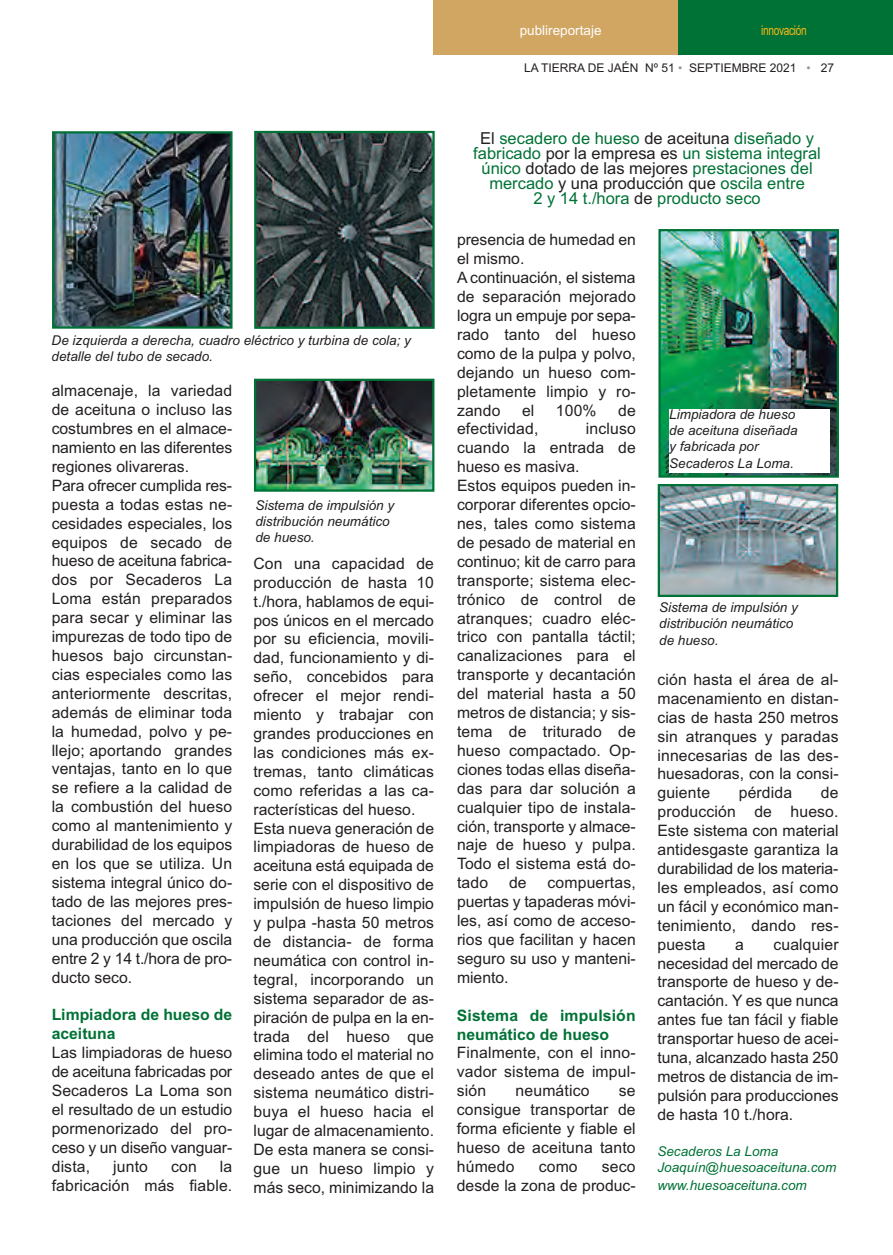
<style>
.page{position:relative;width:893px;height:1255px;background:#fff}
.page>*{position:absolute;margin:0;border:0;box-sizing:border-box;transform-origin:0 0}
.t1{font:16.5px/15px "Arial";color:#007236;text-align:center}
.t2{font:15.75px/18.9px "Arial";letter-spacing:.01em;color:#231f20;text-align:justify}
.t3{font:700 15.75px/18.9px "Arial";color:#007236}
.t4{font:italic 13.5px/16.2px "Arial";color:#231f20}
.t5{font:italic 13.5px/16.2px "Arial";color:#007236}
.t6{font:13.5px "Arial";color:#fff}
.t7{font:13.5px "Arial";letter-spacing:-.03em;color:#fcb814;scale:.75 1}
.t8{font:12px "Arial";color:#231f20}
.s1{color:#939598}
.s2{color:#231f20}
</style>
<div class="page">
<div style="left:673px;top:0;width:220px;height:54px;background:#007236"></div>
<div style="left:433px;top:0;width:245px;height:54px;background:#d1a662"></div>
<img style="left:55px;top:134px;width:175px;height:192px">
<div style="left:52px;top:131px;width:181px;height:198px;border:2px solid #007236"></div>
<img style="left:257px;top:134px;width:175px;height:192px">
<div style="left:254px;top:131px;width:181px;height:198px;border:2px solid #007236"></div>
<img style="left:661px;top:232px;width:175px;height:242px">
<div style="left:658px;top:229px;width:181px;height:248px;border:2px solid #007236"></div>
<img style="left:661px;top:487px;width:174px;height:107px">
<div style="left:658px;top:484px;width:180px;height:113px;border:2px solid #007236"></div>
<div style="left:669px;top:409px;width:161px;height:64px;background:#fff"></div>
<img style="left:257px;top:382px;width:174px;height:106px">
<div style="left:254px;top:379px;width:180px;height:112px;border:2px solid #007236"></div>
<p class="t6" style="left:520px;top:22px;width:83px">publireportaje</p>
<p class="t7" style="left:761px;top:22px;width:62px">innovación</p>
<p class="t8" style="left:524px;top:61px;width:312px">LA TIERRA DE JAÉN Nº 51 <span class="s1">•</span> SEPTIEMBRE 2021 <span class="s1">•</span> 27</p>
<p class="t4" style="left:52px;top:332px;width:361px">De izquierda a derecha, cuadro eléctrico y turbina de cola; y detalle del tubo de secado.</p>
<p class="t2" style="left:52px;top:381px;width:182px;text-align:left">almacenaje, la variedad de aceituna o incluso las costumbres en el almace&shy;namiento en las diferentes regiones olivareras.<br>Para ofrecer cumplida res&shy;puesta a todas estas ne&shy;cesidades especiales, los equipos de secado de hueso de aceituna fabrica&shy;dos por Secaderos La<br>Loma están preparados para secar y eliminar las impurezas de todo tipo de huesos bajo circunstan&shy;cias especiales como las anteriormente descritas, además de eliminar toda la humedad, polvo y pe&shy;llejo; aportando grandes ventajas, tanto en lo que se refiere a la calidad de la combustión del hueso como al mantenimiento y durabilidad de los equipos en los que se utiliza. Un sistema integral único do&shy;tado de las mejores pres&shy;taciones del mercado y una producción que oscila entre 2 y 14 t./hora de pro&shy;ducto seco.</p>
<p class="t3" style="left:52px;top:1005px;width:182px">Limpiadora de hueso de aceituna</p>
<p class="t2" style="left:52px;top:1043px;width:182px">Las limpiadoras de hueso de aceituna fabricadas por Secaderos La Loma son el resultado de un estudio pormenorizado del pro&shy;ceso y un diseño vanguar&shy;dista,</p>
<p class="t2" style="left:52px;top:1156px;width:182px;text-align:right">la<br>fabricación más fiable.</p>
<p class="t2" style="left:113px;top:1156px;width:36px">junto</p>
<p class="t2" style="left:171px;top:1156px;width:27px">con</p>
<p class="t4" style="left:255px;top:497px;width:140px">Sistema de impulsión y distribución neumático de hueso.</p>
<p class="t2" style="left:253px;top:554px;width:182px;text-align:left">Con una capacidad de producción de hasta 10 t./hora, hablamos de equi&shy;pos únicos en el mercado por su eficiencia, movili&shy;dad, funcionamiento y di&shy;seño, concebidos para ofrecer el mejor rendi&shy;miento y trabajar con grandes producciones en las condiciones más ex&shy;tremas, tanto climáticas como referidas a las ca&shy;racterísticas del hueso.<br>Esta nueva generación de limpiadoras de hueso de aceituna está equipada de serie con el dispositivo de impulsión de hueso limpio y pulpa -hasta 50 metros de distancia- de forma neumática con control in&shy;tegral, incorporando un sistema separador de as&shy;piración de pulpa en la en&shy;trada del hueso que elimina todo el material no deseado antes de que el sistema neumático distri&shy;buya el hueso hacia el lugar de almacenamiento.<br>De esta manera se consi&shy;gue un hueso limpio y más seco, minimizando la</p>
<p class="t1" style="left:473px;top:130px;width:349px"><span class="s2">El</span> secadero de hueso <span class="s2">de aceituna</span> diseñado y fabricado <span class="s2">por la empresa es</span> un sistema integral único <span class="s2">dotado de las mejores</span> prestaciones del mercado <span class="s2">y una producción que</span> oscila entre<br>2 y 14 t./hora <span class="s2">de</span> producto seco</p>
<p class="t2" style="left:457px;top:230px;width:180px;text-align:left">presencia de humedad en el mismo.<br>A continuación, el sistema de separación mejorado logra un empuje por sepa&shy;rado tanto del hueso como de la pulpa y polvo, dejando un hueso com&shy;pletamente limpio y ro&shy;zando</p>
<p class="t2" style="left:522px;top:400px;width:14px">el</p>
<p class="t2" style="left:556px;top:400px;width:42px">100%</p>
<p class="t2" style="left:618px;top:400px;width:19px">de</p>
<p class="t2" style="left:457px;top:419px;width:83px">efectividad,</p>
<p class="t2" style="left:457px;top:419px;width:180px;text-align:left;text-indent:129px">incluso cuando la entrada de hueso es masiva.<br>Estos equipos pueden in&shy;corporar diferentes opcio&shy;nes, tales como sistema de pesado de material en continuo; kit de carro para transporte; sistema elec&shy;trónico de control de atranques; cuadro eléc&shy;trico con pantalla táctil; canalizaciones para el transporte y decantación del material hasta a 50 metros de distancia; y sis&shy;tema de triturado de hueso compactado. Op&shy;ciones todas ellas diseña&shy;das para dar solución a cualquier tipo de instala&shy;ción, transporte y almace&shy;naje de hueso y pulpa.<br>Todo el sistema está do&shy;tado</p>
<p class="t2" style="left:509px;top:873px;width:19px">de</p>
<p class="t2" style="left:457px;top:873px;width:180px;text-indent:91px">compuertas, puertas y tapaderas móvi&shy;les, así como de acceso&shy;rios que facilitan y hacen seguro su uso y manteni&shy;miento.</p>
<p class="t3" style="left:457px;top:1005px;width:180px">Sistema de impulsión neumático de hueso</p>
<p class="t2" style="left:457px;top:1043px;width:180px">Finalmente, con el inno&shy;vador sistema de impul&shy;sión</p>
<p class="t2" style="left:516px;top:1081px;width:75px">neumático</p>
<p class="t2" style="left:457px;top:1081px;width:180px;text-indent:162px">se consigue transportar de forma eficiente y fiable el hueso de aceituna tanto húmedo</p>
<p class="t2" style="left:457px;top:1156px;width:180px;text-align:right">seco<br>desde la zona de produc-</p>
<p class="t2" style="left:539px;top:1156px;width:40px">como</p>
<p class="t4" style="left:669px;top:406px;width:130px">Limpiadora de hueso de aceituna diseñada y fabricada por<br>Secaderos La Loma.</p>
<p class="t4" style="left:659px;top:599px;width:140px">Sistema de impulsión y distribución neumático de hueso.</p>
<p class="t2" style="left:657px;top:670px;width:183px">ción hasta el área de al&shy;macenamiento en distan&shy;cias de hasta 250 metros sin atranques y paradas innecesarias de las des&shy;huesadoras, con la consi&shy;guiente</p>
<p class="t2" style="left:739px;top:783px;width:55px">pérdida</p>
<p class="t2" style="left:657px;top:783px;width:183px;text-indent:163px">de producción de hueso.<br>Este sistema con material antidesgaste garantiza la durabilidad de los materia&shy;les empleados, así como un fácil y económico man&shy;tenimiento, dando res&shy;puesta</p>
<p class="t2" style="left:657px;top:934px;width:183px;text-indent:116px">cualquier necesidad del mercado de transporte de hueso y de&shy;cantación. Y es que nunca antes fue tan fácil y fiable transportar hueso de acei&shy;tuna, alcanzado hasta 250 metros de distancia de im&shy;pulsión para producciones de hasta 10 t./hora.</p>
<p class="t5" style="left:657px;top:1143px;width:180px">Secaderos La Loma<br>Joaquín@huesoaceituna.com</p>
<p class="t5" style="left:657px;top:1177px;width:151px">www.huesoaceituna.com</p>
<p class="t2" style="left:735px;top:934px;width:10px">a</p>
</div>
